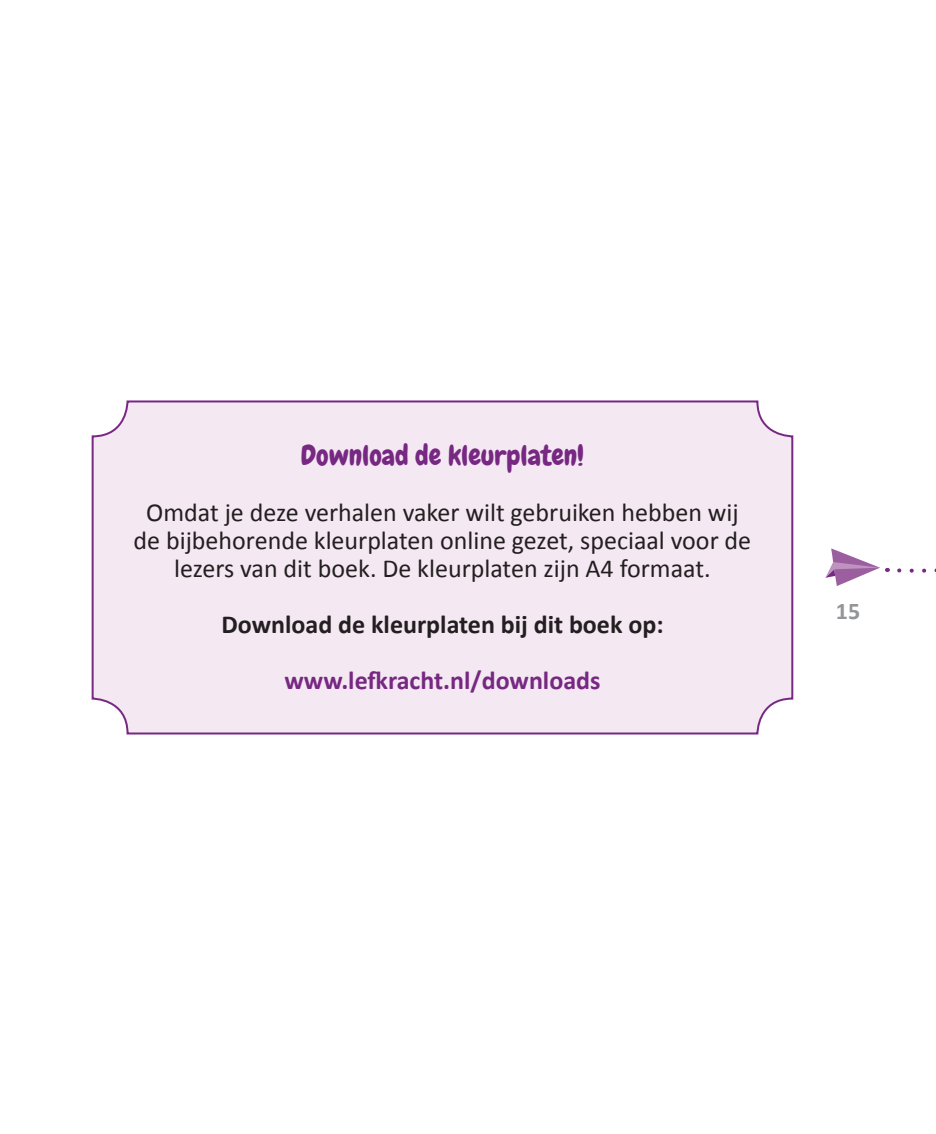
<style>
.page{position:relative;width:936px;height:1134px;background:#fff}
.page>*{position:absolute;margin:0;border:0;box-sizing:border-box;transform-origin:0 0}
.t1{font:28px "Chewy";color:#772882}
.t2{font:26px/28px "Calibri";color:#231f20;text-align:center}
.t3{font:700 26px "Calibri";color:#231f20}
.t4{font:700 26px "Calibri";color:#772882}
.t5{font:700 24px "Calibri";color:#939598}
</style>
<div class="page">
<div style="left:93px;top:401px;width:699px;height:332px;background:#f4e8f2;border-radius:35px"></div>
<div style="left:92px;top:400px;width:701px;height:334px;border:2px solid #772882;border-radius:35px"></div>
<svg style="left:825px;top:548px;width:55px;height:38px"></svg>
<svg style="left:897px;top:568px;width:39px;height:5px"></svg>
<p class="t1" style="left:301px;top:437px;width:284px">Download de kleurplaten!</p>
<p class="t2" style="left:134px;top:498px;width:619px">Omdat je deze verhalen vaker wilt gebruiken hebben wij de bijbehorende kleurplaten online gezet, speciaal voor de lezers van dit boek. De kleurplaten zijn A4 formaat.</p>
<p class="t3" style="left:221px;top:607px;width:443px">Download de kleurplaten bij dit boek op:</p>
<p class="t4" style="left:284px;top:663px;width:317px">www.lefkracht.nl/downloads</p>
<p class="t5" style="left:835px;top:595px;width:26px">15</p>
</div>
